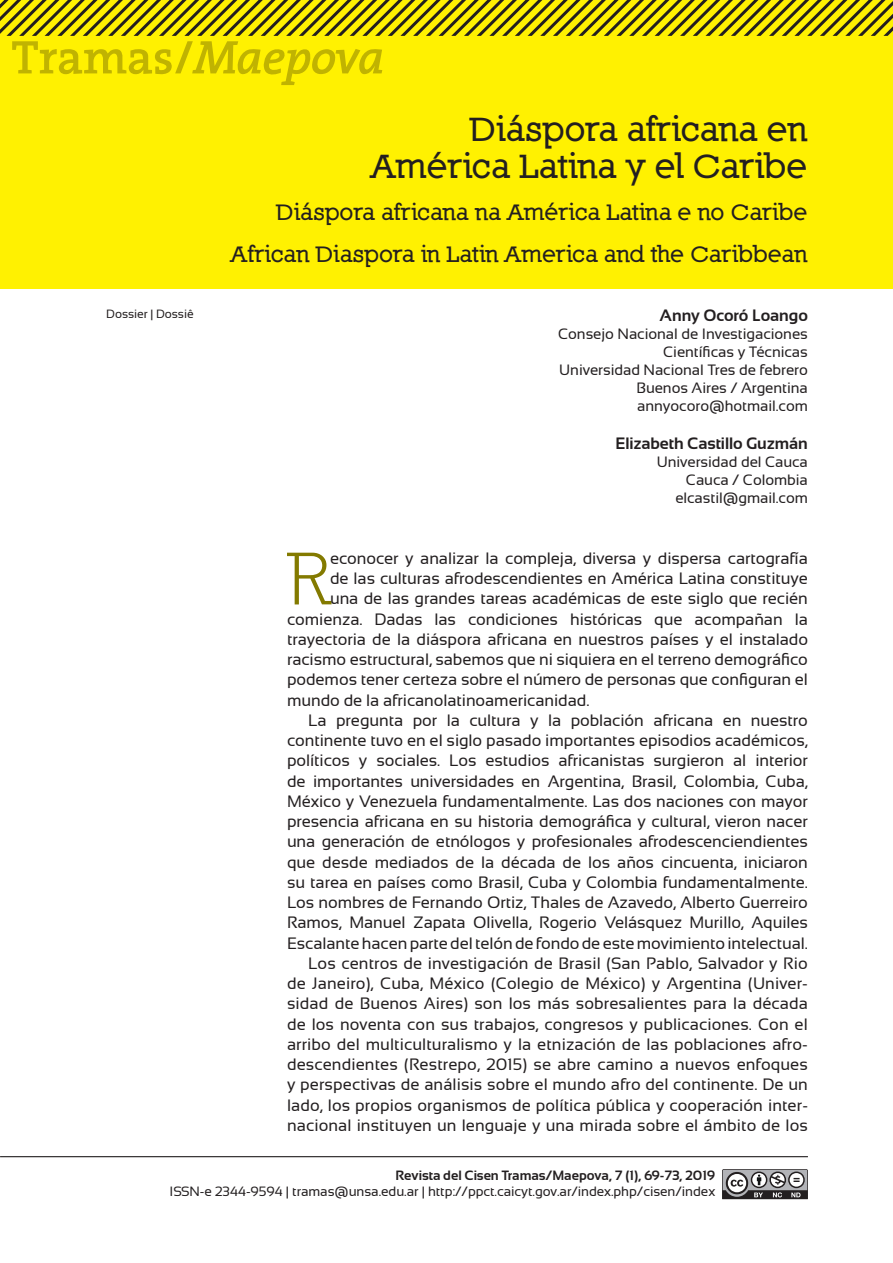
<style>
.page{position:relative;width:893px;height:1263px;background:#fff}
.page>*{position:absolute;margin:0;border:0;box-sizing:border-box;transform-origin:0 0}
.t1{font:76.2px "Nilland";color:#837a00}
.t2{font:36px/37.5px "Nilland Small Caps Bold";letter-spacing:-.01em;color:#231f20;text-align:right}
.t3{font:24px/41.7px "Nilland Small Caps Bold";letter-spacing:-.01em;color:#231f20;text-align:right}
.t4{font:16.5px "Sansation";letter-spacing:-.005em;color:#231f20}
.t5{font:700 16.5px "Sansation";letter-spacing:-.005em;color:#231f20}
.t6{font:15px/18px "Sansation";letter-spacing:-.005em;color:#231f20;text-align:right}
.t7{font:13.5px "Sansation";letter-spacing:-.005em;color:#231f20}
.t8{font:700 13.5px "Sansation";letter-spacing:-.005em;color:#231f20}
.t9{font:12px "Sansation";letter-spacing:-.005em;color:#231f20}
</style>
<div class="page">
<svg style="left:722px;top:1169px;width:86px;height:30px"></svg>
<hr style="left:0;top:1156px;width:808px;height:1px;background:#231f20">
<div style="left:0;top:0;width:893px;height:289px;background:#fff101"></div>
<svg style="left:0;top:0;width:893px;height:85px"></svg>
<p class="t9" style="left:106px;top:307px;width:89px">Dossier | Dossiê</p>
<h2 class="t2" style="left:371px;top:109px;width:438px">Diáspora africana en<br>América Latina y el Caribe</h2>
<h3 class="t3" style="left:231px;top:190px;width:578px">Diáspora africana na América Latina e no Caribe<br>African Diaspora in Latin America and the Caribbean</h3>
<p class="t5" style="left:660px;top:306px;width:150px">Anny Ocoró Loango</p>
<p class="t6" style="left:558px;top:325px;width:251px">Consejo Nacional de Investigaciones<br>Científicas y Técnicas<br>Universidad Nacional Tres de febrero<br>Buenos Aires / Argentina annyocoro@hotmail.com</p>
<p class="t5" style="left:616px;top:434px;width:194px">Elizabeth Castillo Guzmán</p>
<p class="t6" style="left:657px;top:453px;width:153px">Universidad del Cauca<br>Cauca / Colombia elcastil@gmail.com</p>
<h1 class="t1" style="left:287px;top:534px;width:45px">R</h1>
<p class="t4" style="left:330px;top:549px;width:479px">econocer y analizar la compleja, diversa y dispersa cartografía</p>
<p class="t4" style="left:330px;top:569px;width:479px">de las culturas afrodescendientes en América Latina constituye</p>
<p class="t4" style="left:330px;top:589px;width:479px">una de las grandes tareas académicas de este siglo que recién</p>
<p class="t4" style="left:287px;top:610px;width:522px">comienza. Dadas las condiciones históricas que acompañan la</p>
<p class="t4" style="left:287px;top:630px;width:522px">trayectoria de la diáspora africana en nuestros países y el instalado</p>
<p class="t4" style="left:287px;top:650px;width:522px">racismo estructural, sabemos que ni siquiera en el terreno demográfico</p>
<p class="t4" style="left:287px;top:670px;width:522px">podemos tener certeza sobre el número de personas que configuran el</p>
<p class="t4" style="left:287px;top:691px;width:304px">mundo de la africanolatinoamericanidad.</p>
<p class="t4" style="left:308px;top:711px;width:501px">La pregunta por la cultura y la población africana en nuestro</p>
<p class="t4" style="left:287px;top:731px;width:522px">continente tuvo en el siglo pasado importantes episodios académicos,</p>
<p class="t4" style="left:287px;top:751px;width:522px">políticos y sociales. Los estudios africanistas surgieron al interior</p>
<p class="t4" style="left:287px;top:772px;width:522px">de importantes universidades en Argentina, Brasil, Colombia, Cuba,</p>
<p class="t4" style="left:287px;top:792px;width:522px">México y Venezuela fundamentalmente. Las dos naciones con mayor</p>
<p class="t4" style="left:287px;top:812px;width:522px">presencia africana en su historia demográfica y cultural, vieron nacer</p>
<p class="t4" style="left:287px;top:832px;width:522px">una generación de etnólogos y profesionales afrodescenciendientes</p>
<p class="t4" style="left:287px;top:853px;width:522px">que desde mediados de la década de los años cincuenta, iniciaron</p>
<p class="t4" style="left:287px;top:873px;width:522px">su tarea en países como Brasil, Cuba y Colombia fundamentalmente.</p>
<p class="t4" style="left:287px;top:893px;width:522px">Los nombres de Fernando Ortiz, Thales de Azavedo, Alberto Guerreiro</p>
<p class="t4" style="left:287px;top:913px;width:522px">Ramos, Manuel Zapata Olivella, Rogerio Velásquez Murillo, Aquiles</p>
<p class="t4" style="left:287px;top:934px;width:522px">Escalante hacen parte del telón de fondo de este movimiento intelectual.</p>
<p class="t4" style="left:308px;top:954px;width:501px">Los centros de investigación de Brasil (San Pablo, Salvador y Rio</p>
<p class="t4" style="left:287px;top:974px;width:522px">de Janeiro), Cuba, México (Colegio de México) y Argentina (Univer-</p>
<p class="t4" style="left:287px;top:994px;width:522px">sidad de Buenos Aires) son los más sobresalientes para la década</p>
<p class="t4" style="left:287px;top:1015px;width:522px">de los noventa con sus trabajos, congresos y publicaciones. Con el</p>
<p class="t4" style="left:287px;top:1035px;width:522px">arribo del multiculturalismo y la etnización de las poblaciones afro-</p>
<p class="t4" style="left:287px;top:1055px;width:522px">descendientes (Restrepo, 2015) se abre camino a nuevos enfoques</p>
<p class="t4" style="left:287px;top:1075px;width:522px">y perspectivas de análisis sobre el mundo afro del continente. De un</p>
<p class="t4" style="left:287px;top:1096px;width:522px">lado, los propios organismos de política pública y cooperación inter-</p>
<p class="t4" style="left:287px;top:1116px;width:522px">nacional instituyen un lenguaje y una mirada sobre el ámbito de los</p>
<p class="t8" style="left:396px;top:1168px;width:321px">Revista del Cisen Tramas/Maepova, 7 (1), 69-73, 2019</p>
<p class="t7" style="left:170px;top:1184px;width:547px">ISSN-e 2344-9594 | tramas@unsa.edu.ar | http://ppct.caicyt.gov.ar/index.php/cisen/index</p>
</div>
